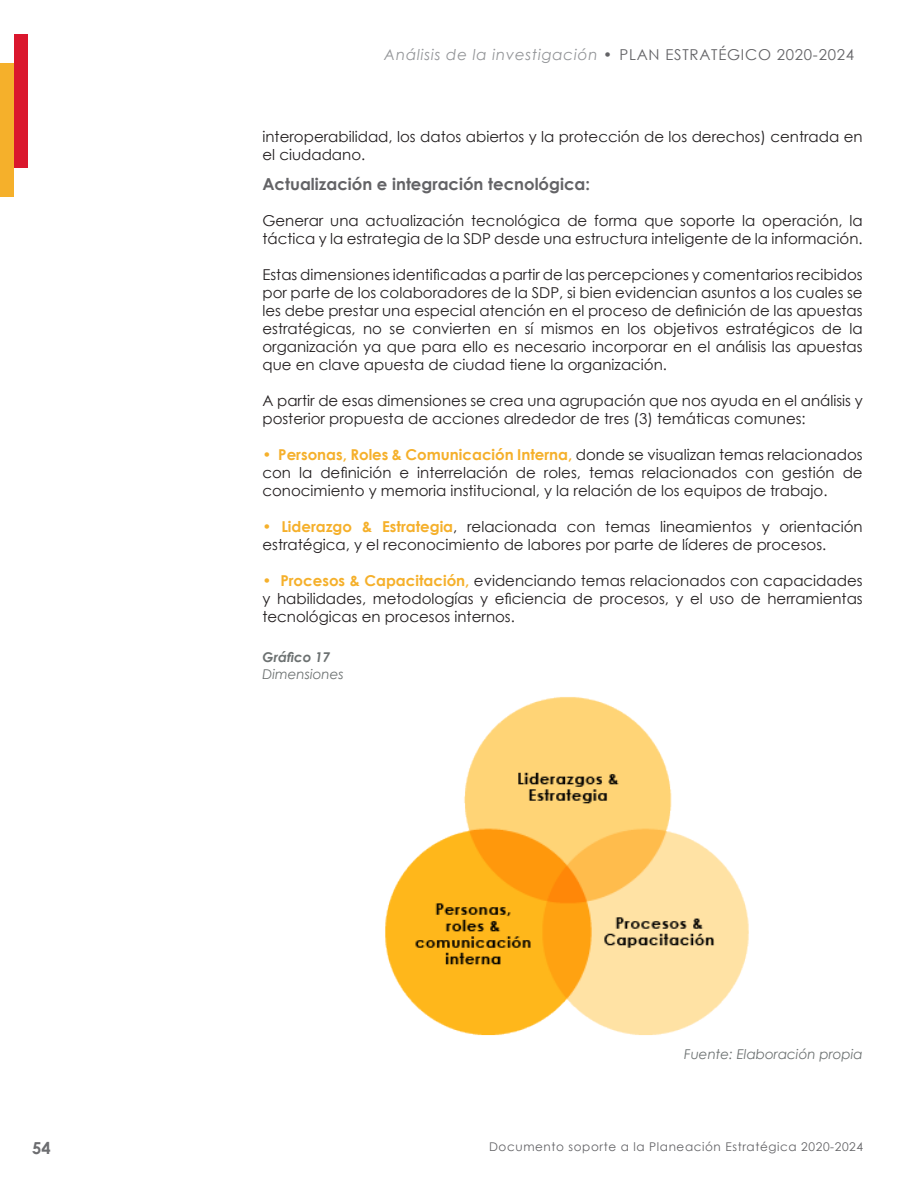
<style>
.page{position:relative;width:918px;height:1188px;background:#fff}
.page>*{position:absolute;margin:0;border:0;box-sizing:border-box;transform-origin:0 0}
.t1{font:700 16.5px "Century Gothic";color:#636366}
.t2{font:700 16.5px "Century Gothic";color:#6c6d70}
.t3{font:15px/18px "Century Gothic";color:#231f20}
.t4{font:italic 15px "Century Gothic";letter-spacing:.05em;color:#939598}
.t5{font:15px "Century Gothic";letter-spacing:.05em;color:#636366}
.t6{font:italic 13.5px "Century Gothic";color:#6c7171}
.t7{font:italic 700 13.5px "Century Gothic";color:#6c7171}
.t8{font:12px "Century Gothic";letter-spacing:.05em;color:#636366}
.s1{color:#636366}
.s2{font-weight:700;color:#f5b02b}
</style>
<div class="page">
<div style="left:0;top:64px;width:14px;height:133px;background:#f5b02b"></div>
<div style="left:14px;top:34px;width:14px;height:134px;background:#da172d"></div>
<img style="left:385px;top:697px;width:364px;height:339px">
<p class="t2" style="left:32px;top:1136px;width:20px">54</p>
<p class="t4" style="left:384px;top:44px;width:230px">Análisis de la investigación <span class="s1">•</span></p>
<p class="t5" style="left:619px;top:44px;width:236px">PLAN ESTRATÉGICO 2020-2024</p>
<p class="t3" style="left:262px;top:127px;width:602px">interoperabilidad, los datos abiertos y la protección de los derechos) centrada en el ciudadano.</p>
<p class="t1" style="left:262px;top:171px;width:329px">Actualización e integración tecnológica:</p>
<p class="t3" style="left:262px;top:211px;width:602px">Generar una actualización tecnológica de forma que soporte la operación, la táctica y la estrategia de la SDP desde una estructura inteligente de la información.</p>
<p class="t3" style="left:262px;top:265px;width:602px;text-align:justify">Estas dimensiones identificadas a partir de las percepciones y comentarios recibidos por parte de los colaboradores de la SDP, si bien evidencian asuntos a los cuales se les debe prestar una especial atención en el proceso de definición de las apuestas estratégicas, no se convierten en sí mismos en los objetivos estratégicos de la organización ya que para ello es necesario incorporar en el análisis las apuestas que en clave apuesta de ciudad tiene la organización.</p>
<p class="t3" style="left:262px;top:391px;width:602px">A partir de esas dimensiones se crea una agrupación que nos ayuda en el análisis y posterior propuesta de acciones alrededor de tres (3) temáticas comunes:</p>
<p class="t3" style="left:262px;top:445px;width:602px;text-align:justify"><span class="s2">• Personas, Roles &amp; Comunicación Interna,</span> donde se visualizan temas relacionados con la definición e interrelación de roles, temas relacionados con gestión de conocimiento y memoria institucional, y la relación de los equipos de trabajo.</p>
<p class="t3" style="left:262px;top:517px;width:602px"><span class="s2">• Liderazgo &amp; Estrategia</span>, relacionada con temas lineamientos y orientación estratégica, y el reconocimiento de labores por parte de líderes de procesos.</p>
<p class="t3" style="left:262px;top:571px;width:602px;text-align:justify"><span class="s2">• Procesos &amp; Capacitación,</span> evidenciando temas relacionados con capacidades y habilidades, metodologías y eficiencia de procesos, y el uso de herramientas tecnológicas en procesos internos.</p>
<p class="t7" style="left:262px;top:647px;width:69px">Gráfico 17</p>
<p class="t6" style="left:262px;top:665px;width:83px">Dimensiones</p>
<p class="t6" style="left:684px;top:1044px;width:180px">Fuente: Elaboración propia</p>
<p class="t8" style="left:489px;top:1138px;width:376px">Documento soporte a la Planeación Estratégica 2020-2024</p>
</div>
